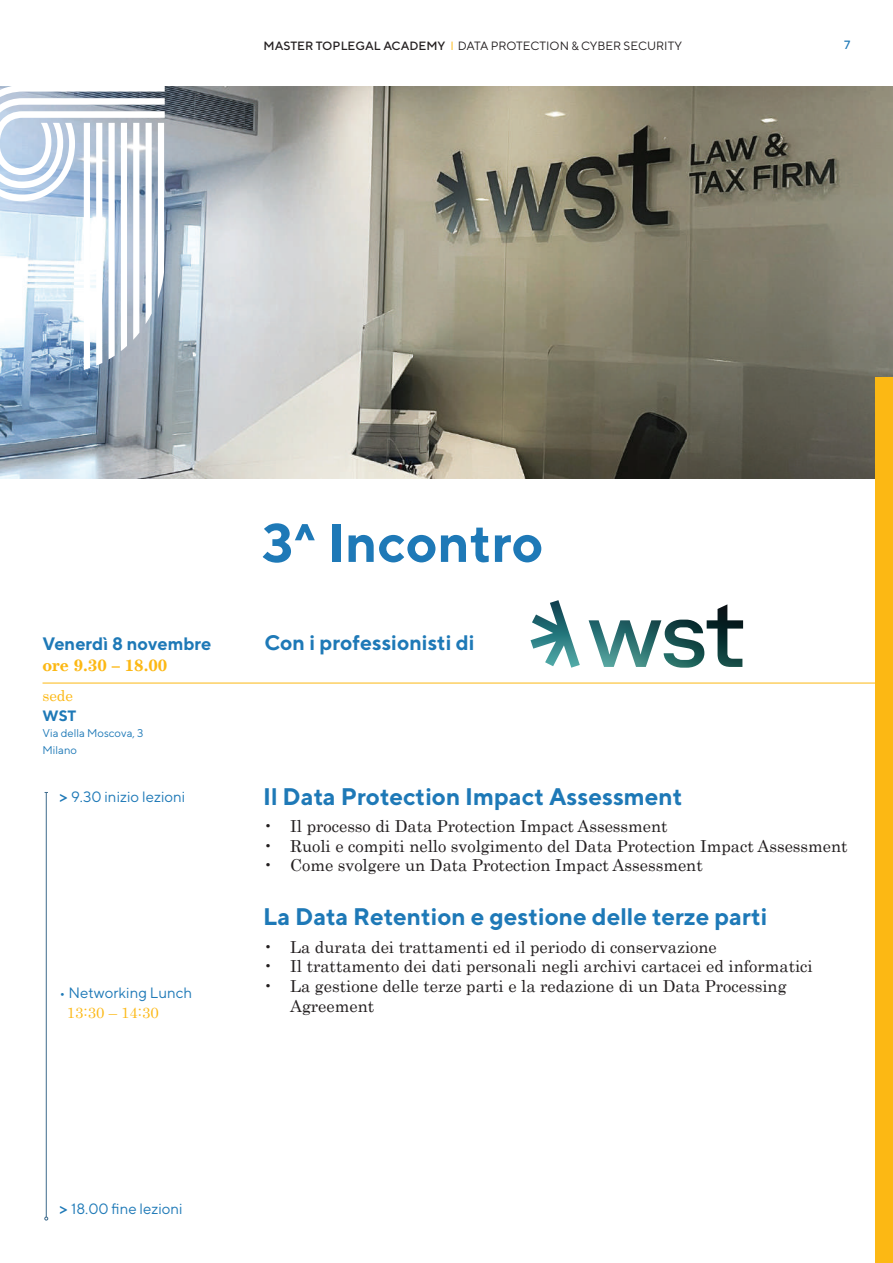
<style>
.page{position:relative;width:893px;height:1263px;background:#fff}
.page>*{position:absolute;margin:0;border:0;box-sizing:border-box;transform-origin:0 0}
.t1{font:700 54px "TT Norms";color:#1e79b7}
.t2{font:700 24px "TT Norms";color:#1e79b7}
.t3{font:700 21px "TT Norms";color:#1e79b7}
.t4{font:700 18px "TT Norms";color:#1e79b7}
.t5{font:16.5px/19.8px "Century";color:#231f20}
.t6{font:700 16.5px "Century LT";color:#fcb814}
.t7{font:15px "TT Norms";color:#1e79b7}
.t8{font:15px "Century";color:#fcb814}
.t9{font:700 15px "TT Norms";color:#1e79b7}
.t10{font:12px "TT Norms";color:#231f20}
.t11{font:500 12px "TT Norms";color:#1e79b7}
.t12{font:11.25px/16.5px "TT Norms";color:#1e79b7}
.s1{font-weight:500}
.s2{color:#fcb814}
.s3{font-weight:500;font-size:16.5px}
</style>
<div class="page">
<img style="left:0;top:86px;width:893px;height:392px">
<div style="left:876px;top:377px;width:17px;height:886px;background:#fcb814"></div>
<hr style="left:43px;top:683px;width:850px;height:1px;background:#fcb814">
<svg style="left:0;top:86px;width:165px;height:284px"></svg>
<hr style="left:46px;top:792px;width:1px;height:425px;background:#3d6a8c">
<svg style="left:530px;top:600px;width:213px;height:68px"></svg>
<p class="t10" style="left:264px;top:38px;width:420px"><span class="s1">MASTER TOPLEGAL ACADEMY</span> <span class="s2">I</span> DATA PROTECTION &amp; CYBER SECURITY</p>
<p class="t11" style="left:844px;top:37px;width:8px">7</p>
<p class="t4" style="left:43px;top:632px;width:171px">Venerdì 8 novembre</p>
<p class="t6" style="left:43px;top:656px;width:126px">ore 9.30 – 18.00</p>
<p class="t8" style="left:43px;top:683px;width:32px">sede</p>
<p class="t9" style="left:43px;top:706px;width:35px">WST</p>
<p class="t12" style="left:43px;top:725px;width:102px">Via della Moscova, 3<br>Milano</p>
<p class="t7" style="left:60px;top:787px;width:127px"><span class="s3">&gt;</span> 9.30 inizio lezioni</p>
<p class="t7" style="left:60px;top:984px;width:134px">• Networking Lunch</p>
<p class="t8" style="left:67px;top:1000px;width:93px">13:30 – 14:30</p>
<h1 class="t1" style="left:262px;top:509px;width:283px">3^ Incontro</h1>
<p class="t3" style="left:264px;top:629px;width:212px">Con i professionisti di</p>
<h2 class="t2" style="left:263px;top:781px;width:421px">Il Data Protection Impact Assessment</h2>
<p class="t5" style="left:263px;top:815px;width:406px">• Il processo di Data Protection Impact Assessment</p>
<p class="t5" style="left:263px;top:834px;width:586px">• Ruoli e compiti nello svolgimento del Data Protection Impact Assessment</p>
<p class="t5" style="left:263px;top:854px;width:441px">• Come svolgere un Data Protection Impact Assessment</p>
<h2 class="t2" style="left:263px;top:902px;width:506px">La Data Retention e gestione delle terze parti</h2>
<p class="t5" style="left:263px;top:935px;width:455px">• La durata dei trattamenti ed il periodo di conservazione</p>
<p class="t5" style="left:263px;top:955px;width:551px">• Il trattamento dei dati personali negli archivi cartacei ed informatici</p>
<p class="t5" style="left:290px;top:975px;width:498px;text-indent:-27px">• La gestione delle terze parti e la redazione di un Data Processing<br>Agreement</p>
<p class="t7" style="left:60px;top:1200px;width:125px"><span class="s3">&gt;</span> 18.00 fine lezioni</p>
</div>
